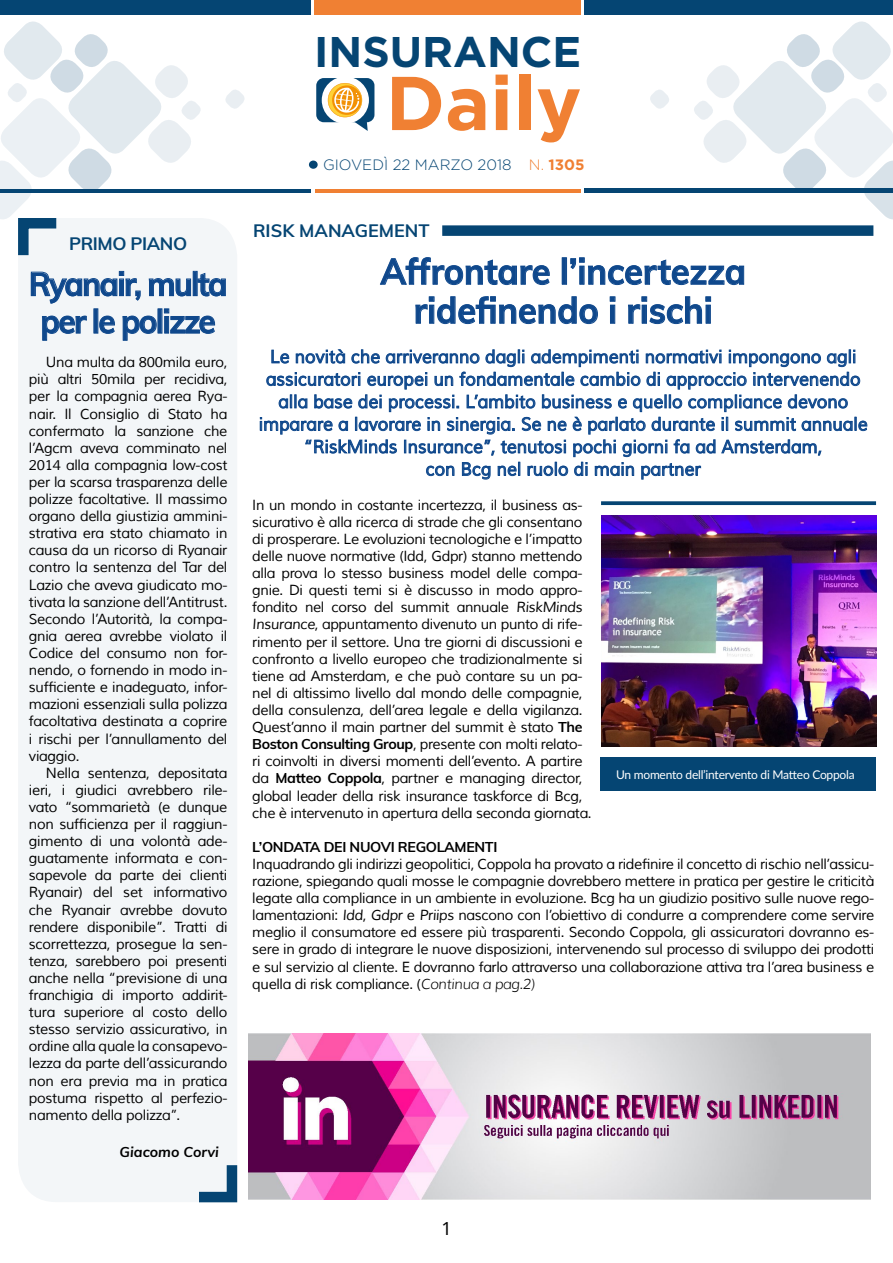
<style>
.page{position:relative;width:893px;height:1263px;background:#fff}
.page>*{position:absolute;margin:0;border:0;box-sizing:border-box;transform-origin:0 0}
.t1{font:700 76.05px "Gotham";color:#f08033}
.t2{font:700 42.9px "Gotham";color:#054573}
.t3{font:700 36px/39px "Muli";color:#0f488c;text-align:center;scale:.95 1}
.t4{font:700 33px/37.5px "Muli";letter-spacing:-.05em;color:#0f488c;text-align:center;scale:.95 1}
.t5{font:18px/22.5px "Muli";letter-spacing:.01em;color:#0f488c;text-align:center;scale:.95 1}
.t6{font:700 18px "Muli";color:#054573}
.t7{font:700 18px "Muli";letter-spacing:-.025em;color:#054573}
.t8{font:18px "Noto Sans";color:#000}
.t9{font:300 15px "Gotham";color:#054573}
.t10{font:700 15px "Gotham";color:#f08033}
.t11{font:14.25px/17.1px "Muli";letter-spacing:-.025em;color:#000;text-align:justify}
.t12{font:700 14.25px "Muli";letter-spacing:-.025em;color:#000}
.t13{font:italic 700 14.25px "Muli";color:#000}
.t14{font:12px "Lato";letter-spacing:-.02em;color:#fff}
.s1{font-weight:300}
.s2{font-style:italic}
.s3{font-weight:700}
.s4{font-weight:300;font-style:italic}
</style>
<div class="page">
<div style="left:309px;top:161px;width:9px;height:8px;background:#054573;border-radius:50%"></div>
<div style="left:0;top:0;width:310px;height:15px;background:#054573"></div>
<div style="left:585px;top:0;width:308px;height:14px;background:#054573"></div>
<div style="left:314px;top:0;width:267px;height:15px;background:#f08033"></div>
<hr style="left:0;top:189px;width:310px;height:3px;background:#054573">
<hr style="left:585px;top:188px;width:308px;height:4px;background:#054573">
<hr style="left:315px;top:189px;width:266px;height:3px;background:#f08033">
<div style="left:316px;top:78px;width:58px;height:44px;background:#054573;border-radius:8px"></div>
<div style="left:322px;top:77px;width:47px;height:47px;background:#fff;border-radius:50%"></div>
<svg style="left:328px;top:83px;width:40px;height:48px"></svg>
<svg style="left:650px;top:90px;width:19px;height:19px"></svg>
<svg style="left:380px;top:257px;width:170px;height:28px"></svg>
<div style="left:562px;top:257px;width:5px;height:28px;border:1px solid #0f488c"></div>
<svg style="left:570px;top:257px;width:174px;height:28px"></svg>
<svg style="left:415px;top:296px;width:183px;height:28px"></svg>
<div style="left:610px;top:305px;width:5px;height:19px;border:1px solid #0f488c"></div>
<svg style="left:610px;top:296px;width:5px;height:6px"></svg>
<svg style="left:628px;top:296px;width:83px;height:28px"></svg>
<svg style="left:260px;top:349px;width:608px;height:131px"></svg>
<div style="left:18px;top:218px;width:219px;height:984px;background:#f3f6f8;border-radius:38px"></div>
<svg style="left:199px;top:1165px;width:39px;height:38px"></svg>
<svg style="left:0;top:21px;width:247px;height:320px"></svg>
<img style="left:249px;top:1033px;width:622px;height:166px">
<svg style="left:691px;top:14px;width:202px;height:206px"></svg>
<div style="left:442px;top:225px;width:431px;height:11px;background:#054573"></div>
<img style="left:601px;top:515px;width:275px;height:231px">
<svg style="left:601px;top:501px;width:275px;height:4px"></svg>
<div style="left:601px;top:758px;width:275px;height:33px;background:#054573"></div>
<p class="t7" style="left:69px;top:230px;width:119px">PRIMO PIANO</p>
<h3 class="t4" style="left:29px;top:263px;width:210px">Ryanair, multa per le polizze</h3>
<p class="t11" style="left:29px;top:354px;width:200px;text-indent:17px">Una multa da 800mila euro, più altri 50mila per recidiva, per la compagnia aerea Rya&shy;nair. Il Consiglio di Stato ha confermato la sanzione che l’Agcm aveva comminato nel 2014 alla compagnia low-cost per la scarsa trasparenza delle polizze facoltative. Il massimo organo della giustizia ammini&shy;strativa era stato chiamato in causa da un ricorso di Ryanair contro la sentenza del Tar del Lazio che aveva giudicato mo&shy;tivata la sanzione dell’Antitrust.<br>Secondo l’Autorità, la compa&shy;gnia aerea avrebbe violato il Codice del consumo non for&shy;nendo, o fornendo in modo in&shy;sufficiente e inadeguato, infor&shy;mazioni essenziali sulla polizza facoltativa destinata a coprire i rischi per l’annullamento del viaggio.</p>
<p class="t11" style="left:29px;top:764px;width:200px;text-indent:17px">Nella sentenza, depositata ieri, i giudici avrebbero rile&shy;vato “sommarietà (e dunque non sufficienza per il raggiun&shy;gimento di una volontà ade&shy;guatamente informata e con&shy;sapevole da parte dei clienti Ryanair) del set informativo che Ryanair avrebbe dovuto rendere disponibile”. Tratti di scorrettezza, prosegue la sen&shy;tenza, sarebbero poi presenti anche nella “previsione di una franchigia di importo addirit&shy;tura superiore al costo dello stesso servizio assicurativo, in ordine alla quale la consapevo&shy;lezza da parte dell’assicurando non era previa ma in pratica postuma rispetto al perfezio&shy;namento della polizza”.</p>
<p class="t13" style="left:120px;top:1142px;width:101px">Giacomo Corvi</p>
<h2 class="t2" style="left:314px;top:27px;width:269px">INSURANCE</h2>
<h1 class="t1" style="left:386px;top:59px;width:197px">Daily</h1>
<p class="t9" style="left:323px;top:157px;width:190px">GIOVEDÌ 22 MARZO 2018</p>
<p class="t10" style="left:529px;top:156px;width:57px"><span class="s1">N.</span> 1305</p>
<p class="t6" style="left:253px;top:217px;width:178px">RISK MANAGEMENT</p>
<h3 class="t3" style="left:381px;top:250px;width:386px">Affrontare l’incertezza ridefinendo i rischi</h3>
<p class="t5" style="left:259px;top:346px;width:642px">Le novità che arriveranno dagli adempimenti normativi impongono agli assicuratori europei un fondamentale cambio di approccio intervenendo alla base dei processi. L’ambito business e quello compliance devono imparare a lavorare in sinergia. Se ne è parlato durante il summit annuale “RiskMinds Insurance”, tenutosi pochi giorni fa ad Amsterdam,<br>con Bcg nel ruolo di main partner</p>
<p class="t11" style="left:252px;top:497px;width:341px;text-align:left">In un mondo in costante incertezza, il business as&shy;sicurativo è alla ricerca di strade che gli consentano di prosperare. Le evoluzioni tecnologiche e l’impatto delle nuove normative (Idd, Gdpr) stanno mettendo alla prova lo stesso business model delle compa&shy;gnie. Di questi temi si è discusso in modo appro&shy;fondito nel corso del summit annuale <span class="s2">RiskMinds Insurance</span>, appuntamento divenuto un punto di rife&shy;rimento per il settore. Una tre giorni di discussioni e confronto a livello europeo che tradizionalmente si tiene ad Amsterdam, e che può contare su un pa&shy;nel di altissimo livello dal mondo delle compagnie, della consulenza, dell’area legale e della vigilanza.<br>Quest’anno il main partner del summit è stato <span class="s3">The Boston Consulting Group</span>, presente con molti relato&shy;ri coinvolti in diversi momenti dell’evento. A partire da <span class="s3">Matteo Coppola</span>, partner e managing director, global leader della risk insurance taskforce di Bcg, che è intervenuto in apertura della seconda giornata.</p>
<p class="t12" style="left:252px;top:836px;width:247px">L’ONDATA DEI NUOVI REGOLAMENTI</p>
<p class="t11" style="left:252px;top:856px;width:623px">Inquadrando gli indirizzi geopolitici, Coppola ha provato a ridefinire il concetto di rischio nell’assicu&shy;razione, spiegando quali mosse le compagnie dovrebbero mettere in pratica per gestire le criticità legate alla compliance in un ambiente in evoluzione. Bcg ha un giudizio positivo sulle nuove rego&shy;lamentazioni: <span class="s2">Idd</span>, <span class="s2">Gdpr</span> e <span class="s2">Priips</span> nascono con l’obiettivo di condurre a comprendere come servire meglio il consumatore ed essere più trasparenti. Secondo Coppola, gli assicuratori dovranno es&shy;sere in grado di integrare le nuove disposizioni, intervenendo sul processo di sviluppo dei prodotti e sul servizio al cliente. E dovranno farlo attraverso una collaborazione attiva tra l’area business e quella di risk compliance. (<span class="s4">Continua a pag.2)</span></p>
<p class="t14" style="left:616px;top:766px;width:240px">Un momento dell’intervento di Matteo Coppola</p>
<p class="t8" style="left:441px;top:1216px;width:12px">1</p>
</div>
